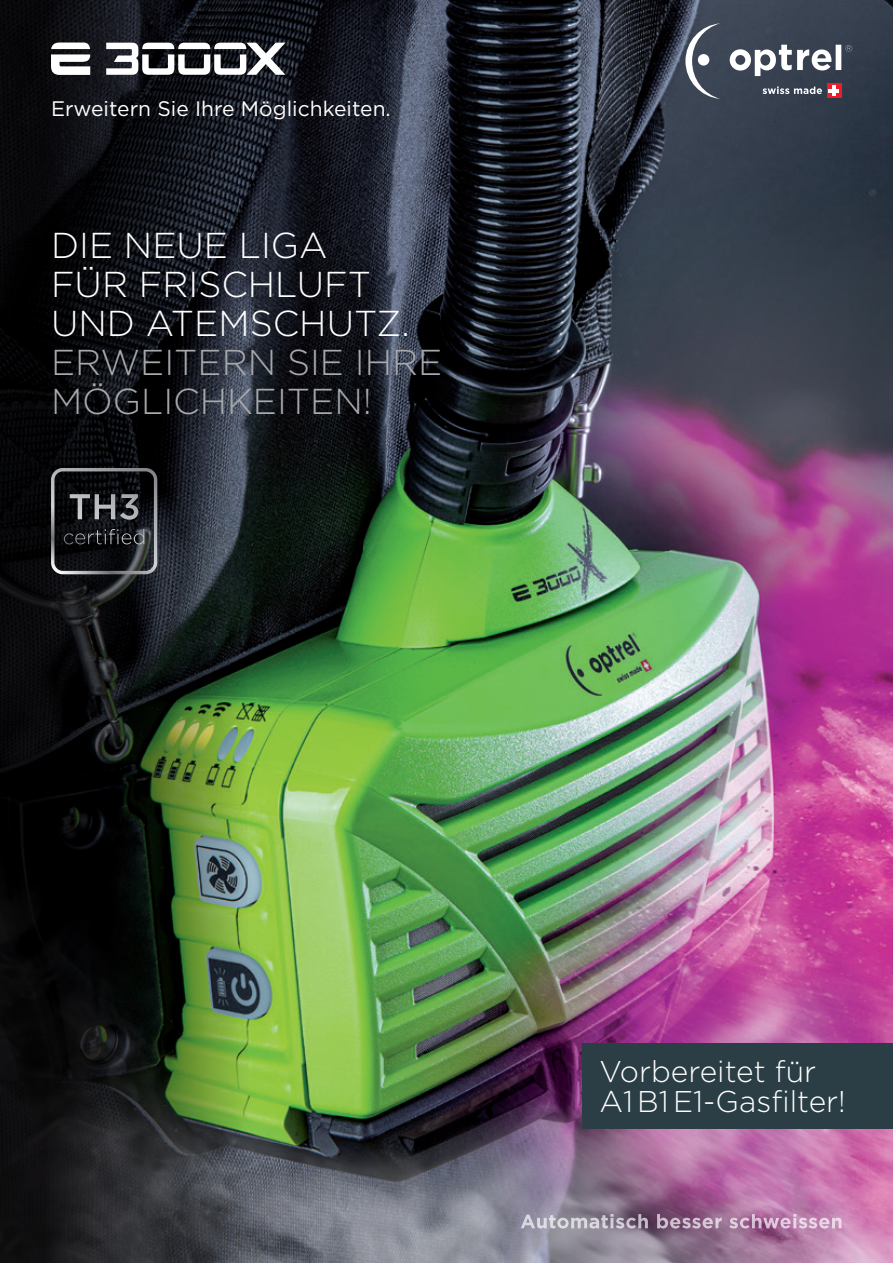
<style>
.page{position:relative;width:893px;height:1263px;background:#fff}
.page>*{position:absolute;margin:0;border:0;box-sizing:border-box;transform-origin:0 0}
.t1{font:300 36px/39px "Gotham";color:#fff}
.t2{font:300 36px/39px "Gotham";color:#a8a9ad}
.t3{font:300 30px/30px "Gotham";color:#fff}
.t4{font:21px "Gotham";color:#fff}
</style>
<div class="page">
<img style="left:248px;top:0;width:645px;height:1263px">
<svg style="left:0;top:0;width:248px;height:1263px;background:#1b221c"></svg>
<svg style="left:730px;top:45px;width:122px;height:31px"></svg>
<svg style="left:685px;top:23px;width:35px;height:76px;background:#606875"></svg>
<div style="left:698px;top:54px;width:11px;height:12px;background:#fff;border-radius:50%"></div>
<svg style="left:762px;top:87px;width:60px;height:7px"></svg>
<div style="left:827px;top:83px;width:14px;height:15px;background:#ee1c28"></div>
<svg style="left:832px;top:86px;width:3px;height:10px"></svg>
<hr style="left:829px;top:89px;width:10px;height:4px;background:#fff">
<svg style="left:521px;top:1214px;width:127px;height:14px;background:#a49dab"></svg>
<svg style="left:657px;top:1214px;width:65px;height:14px"></svg>
<svg style="left:729px;top:1214px;width:113px;height:14px;background:#c497ba"></svg>
<svg style="left:51px;top:468px;width:106px;height:106px;background:#2c2e31"></svg>
<svg style="left:106px;top:43px;width:179px;height:32px"></svg>
<svg style="left:51px;top:43px;width:39px;height:32px"></svg>
<div style="left:583px;top:1043px;width:310px;height:85px;background:#2c3e45"></div>
<p class="t4" style="left:51px;top:95px;width:341px">Erweitern Sie Ihre Möglichkeiten.</p>
<p class="t1" style="left:51px;top:225px;width:360px">DIE NEUE LIGA<br>FÜR FRISCHLUFT<br>UND ATEMSCHUTZ.</p>
<p class="t2" style="left:51px;top:342px;width:393px">ERWEITERN SIE IHRE<br>MÖGLICHKEITEN!</p>
<p class="t3" style="left:600px;top:1055px;width:248px">Vorbereitet für<br>A1 B1 E1-Gasfilter!</p>
</div>
